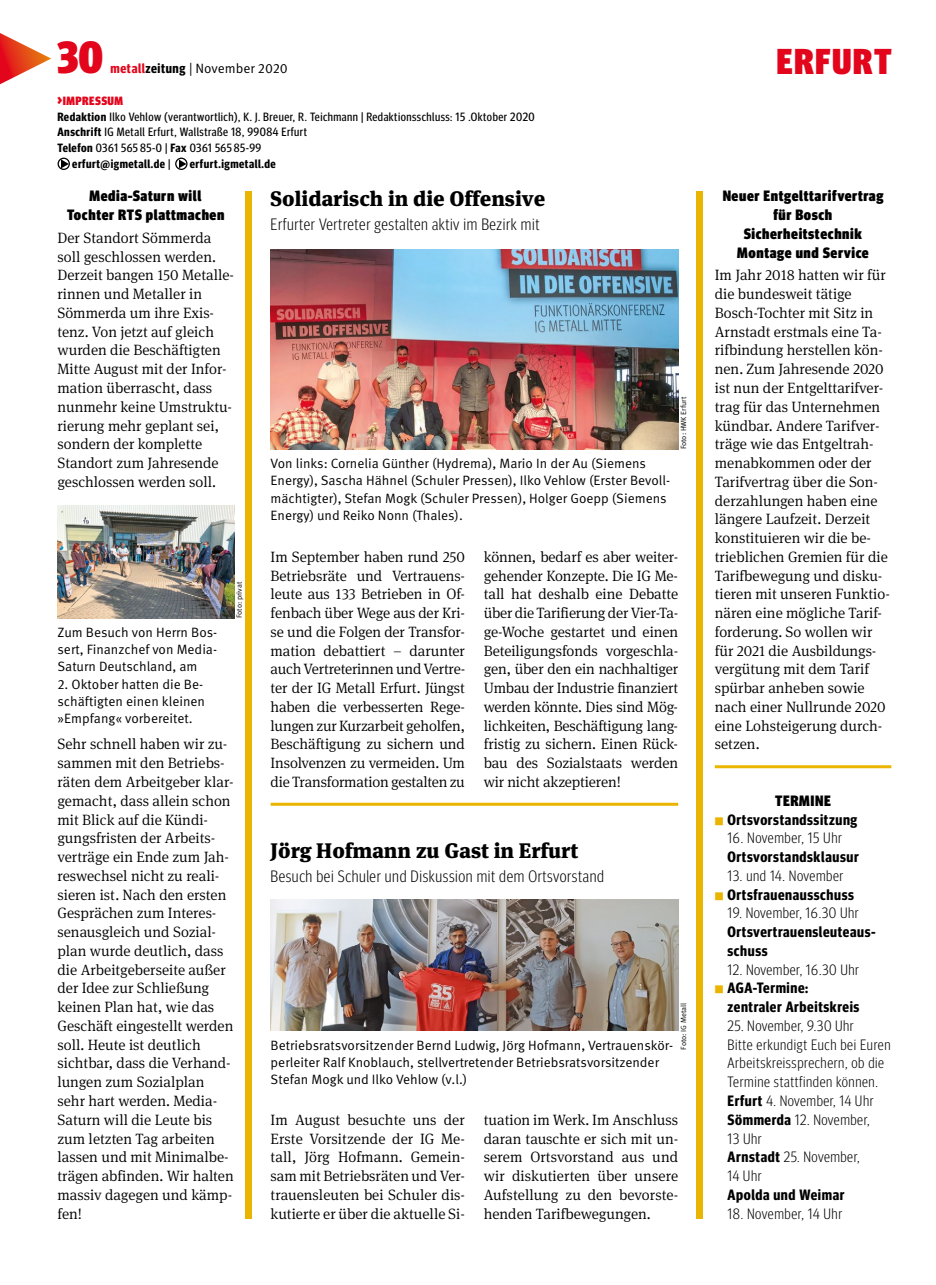
<style>
.page{position:relative;width:936px;height:1285px;background:#fff}
.page>*{position:absolute;margin:0;border:0;box-sizing:border-box;transform-origin:0 0}
.t1{font:900 condensed 45px "Meta Head IGMT";color:#e3051b}
.t2{font:900 condensed 36px "Meta Head IGMT";letter-spacing:.04em;color:#e3051b}
.t3{font:900 21px "Meta Serif IGMT";color:#000}
.t4{font:300 condensed 16.5px "Meta Head IGMT";letter-spacing:.035em;color:#000}
.t5{font:300 15px/18.8px "Meta Serif IGMT";color:#000;text-align:justify}
.t6{font:300 condensed 15px/18.8px "Meta Head IGMT";letter-spacing:.035em;color:#000}
.t7{font:700 15px/18.8px "Meta Headline Cond OT";letter-spacing:.04em;color:#000}
.t8{font:900 condensed 15px/18.8px "Meta Head IGMT";letter-spacing:.04em;color:#000;text-align:center}
.t9{font:13.5px/17.2px "Meta IGMT";color:#000}
.t10{font:12px "Meta Headline Cond OT";letter-spacing:.04em;color:#000}
.t11{font:700 12px "Meta Headline Cond OT";letter-spacing:.04em;color:#000}
.t12{font:900 condensed 12px "Meta Head IGMT";letter-spacing:.04em;color:#e3051b}
.t13{font:7.5px "Meta IGMT";color:#000}
.s1{font-family:"Meta Headline Cond OT";font-weight:700;color:#e3051b}
.s2{font-family:"Meta Headline Cond OT";font-weight:700}
.s3{font-size:13.5px}
.s4{font-weight:700}
.s5{font-weight:400}
.s6{font-family:"Meta IGMT";font-size:10.5px;color:#eab500}
.s7{font-family:"Meta Headline Cond OT";font-weight:700;font-stretch:normal}
</style>
<div class="page">
<div style="left:246px;top:191px;width:6px;height:1027px;background:#eab500"></div>
<div style="left:58px;top:158px;width:12px;height:12px;border:1px solid #000;border-radius:50%"></div>
<svg style="left:61px;top:159px;width:8px;height:9px"></svg>
<div style="left:175px;top:158px;width:12px;height:12px;border:1px solid #000;border-radius:50%"></div>
<svg style="left:178px;top:159px;width:8px;height:9px"></svg>
<div style="left:697px;top:191px;width:6px;height:614px;background:#eab500"></div>
<hr style="left:714px;top:765px;width:177px;height:3px;background:#eab500">
<svg style="left:0;top:33px;width:51px;height:51px"></svg>
<div style="left:697px;top:786px;width:6px;height:432px;background:#eab500"></div>
<img style="left:270px;top:899px;width:408px;height:131px">
<hr style="left:270px;top:802px;width:408px;height:3px;background:#eab500">
<img style="left:270px;top:249px;width:408px;height:200px">
<img style="left:57px;top:505px;width:177px;height:113px">
<h1 class="t1" style="left:57px;top:21px;width:47px">30</h1>
<p class="t9" style="left:111px;top:59px;width:179px"><span class="s1">metall</span><span class="s2">zeitung</span> | November 2020</p>
<p class="t12" style="left:57px;top:91px;width:67px"><span class="s3">&gt;</span>IMPRESSUM</p>
<p class="t10" style="left:57px;top:109px;width:478px"><span class="s4">Redaktion</span> Ilko Vehlow (verantwortlich), K. J. Breuer, R. Teichmann | Redaktionsschluss: 15 .Oktober 2020</p>
<p class="t10" style="left:57px;top:125px;width:251px"><span class="s4">Anschrift</span> IG Metall Erfurt, Wallstraße 18, 99084 Erfurt</p>
<p class="t10" style="left:57px;top:141px;width:205px"><span class="s4">Telefon</span> 0361 565 85-0 | <span class="s4">Fax</span> 0361 565 85-99</p>
<p class="t11" style="left:72px;top:156px;width:100px">erfurt@igmetall.de <span class="s5">|</span></p>
<p class="t11" style="left:190px;top:156px;width:87px">erfurt.igmetall.de</p>
<h3 class="t3" style="left:270px;top:181px;width:276px">Solidarisch in die Offensive</h3>
<p class="t4" style="left:270px;top:213px;width:270px">Erfurter Vertreter gestalten aktiv im Bezirk mit</p>
<p class="t8" style="left:67px;top:186px;width:159px">Media-Saturn will<br>Tochter RTS plattmachen</p>
<p class="t5" style="left:57px;top:227px;width:178px;text-align:left">Der Standort Sömmerda soll geschlossen werden.<br>Derzeit bangen 150 Metalle&shy;rinnen und Metaller in<br>Sömmerda um ihre Exis&shy;tenz. Von jetzt auf gleich wurden die Beschäftigten<br>Mitte August mit der Infor&shy;mation überrascht, dass nunmehr keine Umstruktu&shy;rierung mehr geplant sei, sondern der komplette<br>Standort zum Jahresende geschlossen werden soll.</p>
<p class="t9" style="left:270px;top:454px;width:401px">Von links: Cornelia Günther (Hydrema), Mario In der Au (Siemens Energy), Sascha Hähnel (Schuler Pressen), Ilko Vehlow (Erster Bevoll&shy;mächtigter), Stefan Mogk (Schuler Pressen), Holger Goepp (Siemens Energy) und Reiko Nonn (Thales).</p>
<p class="t13" style="left:677px;top:449px;width:54px;rotate:-90deg">Foto: HWK Erfurt</p>
<p class="t9" style="left:57px;top:622px;width:161px;text-align:justify">Zum Besuch von Herrn Bos&shy;sert, Finanzchef von Media-Saturn Deutschland, am</p>
<p class="t9" style="left:57px;top:674px;width:149px">2. Oktober hatten die Be&shy;schäftigten einen kleinen »Empfang« vorbereitet.</p>
<p class="t13" style="left:233px;top:618px;width:38px;rotate:-90deg">Foto: privat</p>
<p class="t5" style="left:57px;top:734px;width:178px;text-align:left">Sehr schnell haben wir zu&shy;sammen mit den Betriebs&shy;räten dem Arbeitgeber klar&shy;gemacht, dass allein schon mit Blick auf die Kündi&shy;gungsfristen der Arbeits&shy;verträge ein Ende zum Jah&shy;reswechsel nicht zu reali&shy;sieren ist. Nach den ersten<br>Gesprächen zum Interes&shy;senausgleich und Sozial&shy;plan wurde deutlich, dass die Arbeitgeberseite außer der Idee zur Schließung keinen Plan hat, wie das<br>Geschäft eingestellt werden soll. Heute ist deutlich sichtbar, dass die Verhand&shy;lungen zum Sozialplan sehr hart werden. Media-<br>Saturn will die Leute bis zum letzten Tag arbeiten lassen und mit Minimalbe&shy;trägen abfinden. Wir halten massiv dagegen und kämp&shy;fen!</p>
<p class="t5" style="left:270px;top:546px;width:196px">Im September haben rund 250<br>Betriebsräte und Vertrauens&shy;leute aus 133 Betrieben in Of&shy;fenbach über Wege aus der Kri&shy;se und die Folgen der Transfor&shy;mation debattiert – darunter auch Vertreterinnen und Vertre&shy;ter der IG Metall Erfurt. Jüngst haben die verbesserten Rege&shy;lungen zur Kurzarbeit geholfen, Beschäftigung zu sichern und Insolvenzen zu vermeiden. Um die Transformation gestalten zu</p>
<p class="t5" style="left:483px;top:546px;width:196px">können, bedarf es aber weiter&shy;gehender Konzepte. Die IG Me&shy;tall hat deshalb eine Debatte über die Tarifierung der Vier-Ta&shy;ge-Woche gestartet und einen Beteiligungsfonds vorgeschla&shy;gen, über den ein nachhaltiger Umbau der Industrie finanziert werden könnte. Dies sind Mög&shy;lichkeiten, Beschäftigung lang&shy;fristig zu sichern. Einen Rück&shy;bau des Sozialstaats werden wir nicht akzeptieren!</p>
<h3 class="t3" style="left:270px;top:832px;width:309px">Jörg Hofmann zu Gast in Erfurt</h3>
<p class="t4" style="left:270px;top:864px;width:335px">Besuch bei Schuler und Diskussion mit dem Ortsvorstand</p>
<p class="t13" style="left:677px;top:1049px;width:48px;rotate:-90deg">Foto: IG Metall</p>
<p class="t9" style="left:270px;top:1035px;width:404px">Betriebsratsvorsitzender Bernd Ludwig, Jörg Hofmann, Vertrauenskör&shy;perleiter Ralf Knoblauch, stellvertretender Betriebsratsvorsitzender<br>Stefan Mogk und Ilko Vehlow (v.l.)</p>
<p class="t5" style="left:270px;top:1109px;width:196px">Im August besuchte uns der Erste Vorsitzende der IG Me&shy;tall, Jörg Hofmann. Gemein&shy;sam mit Betriebsräten und Ver&shy;trauensleuten bei Schuler dis&shy;kutierte er über die aktuelle Si-</p>
<p class="t5" style="left:483px;top:1109px;width:196px">tuation im Werk. Im Anschluss daran tauschte er sich mit un&shy;serem Ortsvorstand aus und wir diskutierten über unsere Aufstellung zu den bevorste&shy;henden Tarifbewegungen.</p>
<h2 class="t2" style="left:776px;top:33px;width:116px">ERFURT</h2>
<p class="t8" style="left:722px;top:186px;width:162px">Neuer Entgelttarifvertrag für Bosch<br>Sicherheitstechnik<br>Montage und Service</p>
<p class="t5" style="left:714px;top:265px;width:177px;text-align:left">Im Jahr 2018 hatten wir für die bundesweit tätige<br>Bosch-Tochter mit Sitz in<br>Arnstadt erstmals eine Ta&shy;rifbindung herstellen kön&shy;nen. Zum Jahresende 2020 ist nun der Entgelttarifver&shy;trag für das Unternehmen kündbar. Andere Tarifver&shy;träge wie das Entgeltrah&shy;menabkommen oder der<br>Tarifvertrag über die Son&shy;derzahlungen haben eine längere Laufzeit. Derzeit konstituieren wir die be&shy;trieblichen Gremien für die<br>Tarifbewegung und disku&shy;tieren mit unseren Funktio&shy;nären eine mögliche Tarif&shy;forderung. So wollen wir für 2021 die Ausbildungs&shy;vergütung mit dem Tarif spürbar anheben sowie nach einer Nullrunde 2020 eine Lohsteigerung durch&shy;setzen.</p>
<p class="t8" style="left:775px;top:790px;width:57px">TERMINE</p>
<p class="t7" style="left:714px;top:809px;width:144px"><span class="s6">■</span> Ortsvorstandssitzung</p>
<p class="t6" style="left:727px;top:827px;width:116px">16. November, 15 Uhr</p>
<p class="t7" style="left:727px;top:847px;width:133px">Ortsvorstandsklausur</p>
<p class="t6" style="left:727px;top:865px;width:117px">13. und 14. November</p>
<p class="t7" style="left:714px;top:884px;width:141px"><span class="s6">■</span> Ortsfrauenausschuss</p>
<p class="t6" style="left:727px;top:902px;width:132px">19. November, 16.30 Uhr</p>
<p class="t7" style="left:727px;top:922px;width:150px">Ortsvertrauensleuteaus&shy;schuss</p>
<p class="t6" style="left:727px;top:958px;width:133px">12. November, 16.30 Uhr</p>
<p class="t7" style="left:727px;top:978px;width:133px;text-indent:-13px"><span class="s6">■</span> AGA-Termine: zentraler Arbeitskreis</p>
<p class="t6" style="left:727px;top:1015px;width:164px">25. November, 9.30 Uhr<br>Bitte erkundigt Euch bei Euren<br>Arbeitskreissprechern, ob die<br>Termine stattfinden können.<br><span class="s7">Erfurt</span> 4. November, 14 Uhr<br><span class="s7">Sömmerda</span> 12. November,<br>13 Uhr<br><span class="s7">Arnstadt</span> 25. November,<br>14 Uhr</p>
<p class="t7" style="left:727px;top:1184px;width:118px">Apolda und Weimar</p>
<p class="t6" style="left:727px;top:1202px;width:116px">18. November, 14 Uhr</p>
</div>
